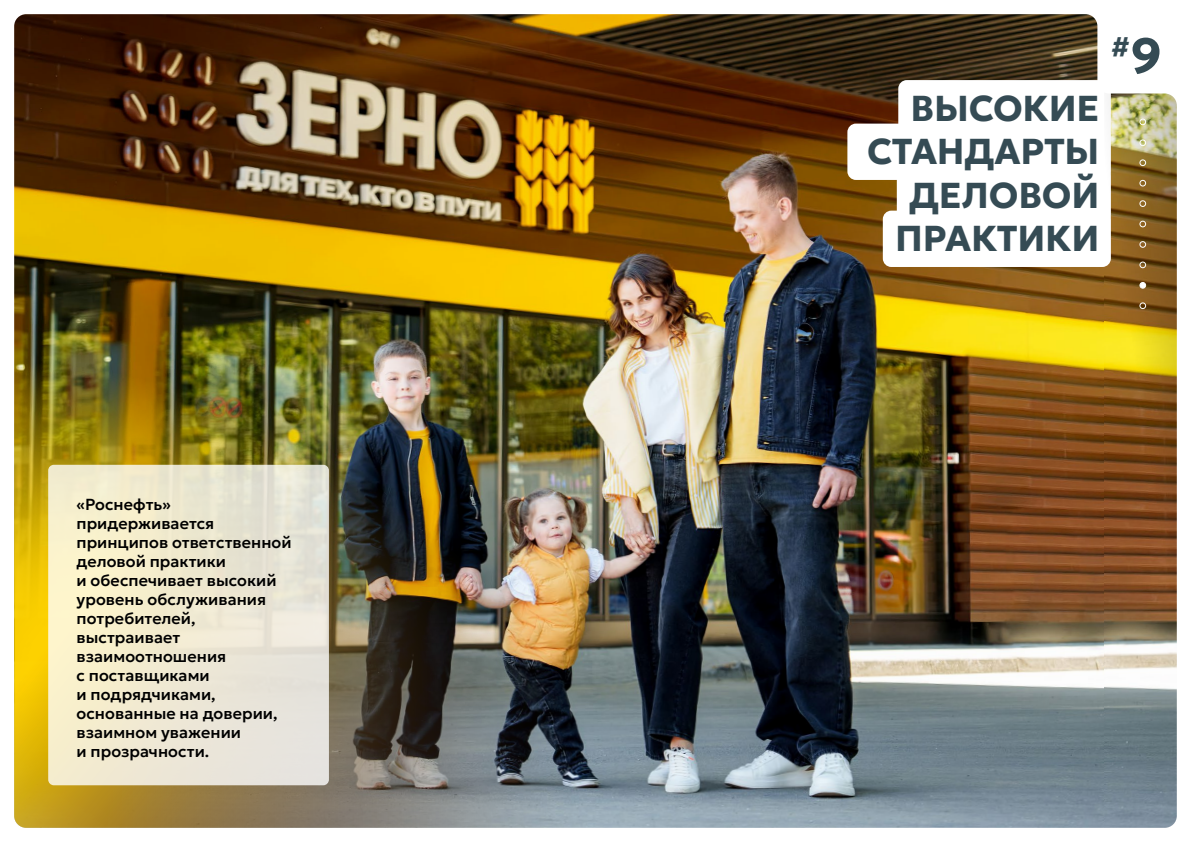
<style>
.page{position:relative;width:1191px;height:842px;background:#fff}
.page>*{position:absolute;margin:0;border:0;box-sizing:border-box;transform-origin:0 0}
.t1{font:700 36px "Geologica";letter-spacing:-.005em;color:#354b54}
.t2{font:700 29.1px "Geologica";color:#354b54}
.t3{font:500 16px/19px "Geologica";letter-spacing:.005em;color:#000}
.s1{font-size:50px}
</style>
<div class="page">
<img style="left:14px;top:14px;width:1090px;height:814px">
<img style="left:14px;top:313px;width:581px;height:515px">
<div style="left:898px;top:80px;width:212px;height:56px;background:#fff;border-radius:9px"></div>
<div style="left:847px;top:124px;width:263px;height:56px;background:#fff;border-radius:9px"></div>
<div style="left:896px;top:167px;width:214px;height:56px;background:#fff;border-radius:9px"></div>
<div style="left:882px;top:211px;width:228px;height:56px;background:#fff;border-radius:9px"></div>
<div style="left:48px;top:465px;width:281px;height:320px;background:linear-gradient(to right,#faf1ca,#e2e0da);border-radius:6px"></div>
<img style="left:1104px;top:93px;width:72px;height:735px">
<div style="left:1139px;top:119px;width:7px;height:6px;border:1px solid #fff;border-radius:50%"></div>
<div style="left:1139px;top:159px;width:7px;height:7px;border:1px solid #fff;border-radius:50%"></div>
<div style="left:1139px;top:180px;width:7px;height:7px;border:1px solid #fff;border-radius:50%"></div>
<div style="left:1139px;top:200px;width:7px;height:7px;border:1px solid #fff;border-radius:50%"></div>
<div style="left:1139px;top:221px;width:7px;height:6px;border:1px solid #fff;border-radius:50%"></div>
<div style="left:1139px;top:241px;width:7px;height:7px;border:1px solid #fff;border-radius:50%"></div>
<div style="left:1139px;top:262px;width:7px;height:6px;border:1px solid #fff;border-radius:50%"></div>
<div style="left:1139px;top:282px;width:7px;height:7px;border:1px solid #fff;border-radius:50%"></div>
<div style="left:1139px;top:302px;width:7px;height:7px;border:1px solid #fff;border-radius:50%"></div>
<div style="left:1139px;top:139px;width:7px;height:7px;border:1px solid #fff;border-radius:50%"></div>
<p class="t3" style="left:77px;top:493px;width:217px">«Роснефть» придерживается принципов ответственной деловой практики<br>и обеспечивает высокий уровень обслуживания потребителей, выстраивает взаимоотношения<br>с поставщиками<br>и подрядчиками, основанные на доверии, взаимном уважении<br>и прозрачности.</p>
<p class="t1" style="left:910px;top:76px;width:190px">ВЫСОКИЕ</p>
<p class="t1" style="left:867px;top:120px;width:234px">СТАНДАРТЫ</p>
<p class="t1" style="left:909px;top:163px;width:192px">ДЕЛОВОЙ</p>
<p class="t1" style="left:895px;top:207px;width:206px">ПРАКТИКИ</p>
<p class="t2" style="left:1111px;top:21px;width:52px">#<span class="s1">9</span></p>
</div>
